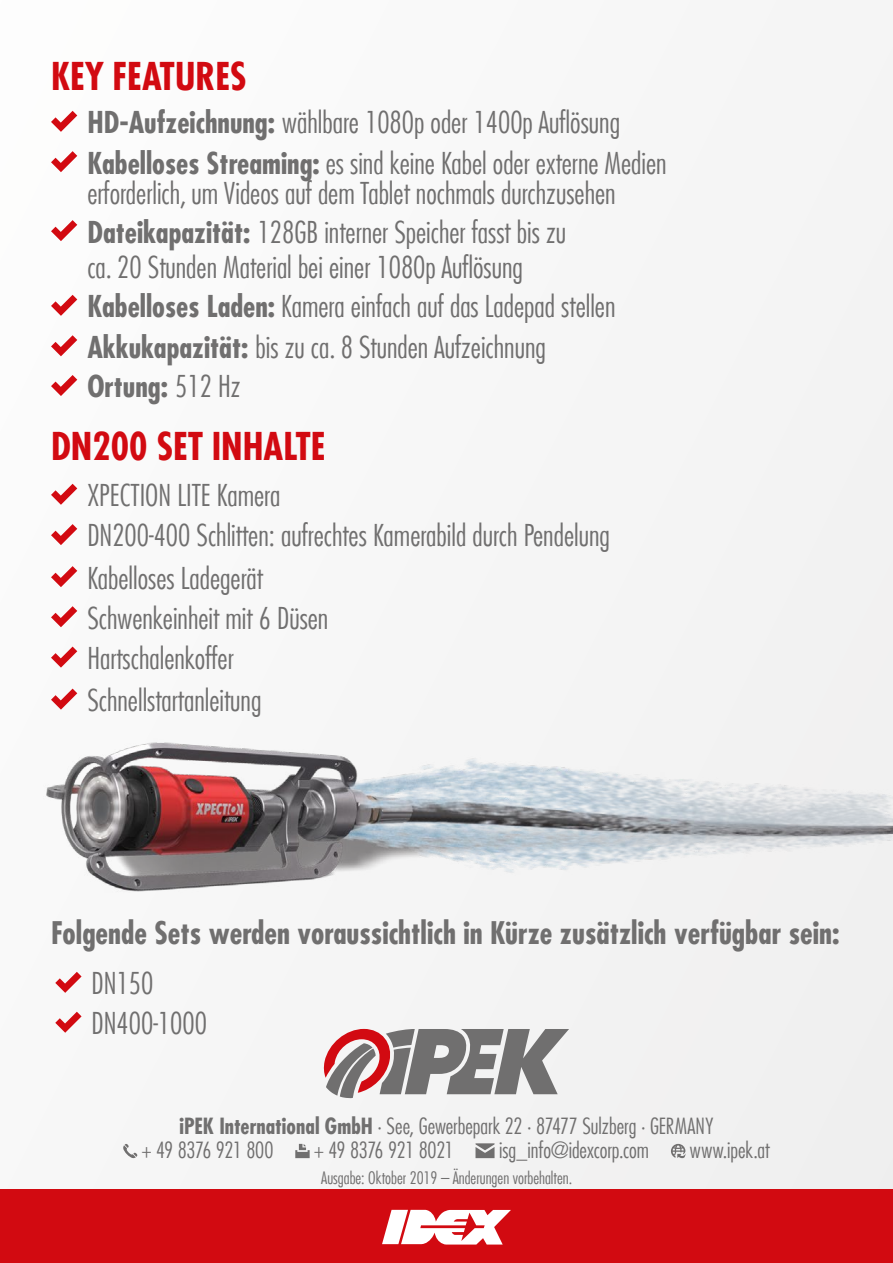
<style>
.page{position:relative;width:893px;height:1263px;background:#f6f6f6}
.page>*{position:absolute;margin:0;border:0;box-sizing:border-box;transform-origin:0 0}
.t1{font:700 condensed 37.5px "Futura Com";color:#d20a11}
.t2{font:700 condensed 30.45px "Futura Com";color:#706f6f}
.t3{font:300 condensed 29.4px/40px "Futura Com";color:#706f6f}
.t4{font:300 condensed 21.75px/24px "Futura Com";color:#706f6f}
.t5{font:300 condensed 21.75px "Futura Com";letter-spacing:-.03em;color:#706f6f}
.t6{font:300 condensed 16.8px "Futura Com";color:#706f6f}
.s1{font-weight:700}
</style>
<div class="page">
<div style="left:0;top:1190px;width:893px;height:73px;background:#d20a11"></div>
<svg style="left:51px;top:484px;width:26px;height:21px"></svg>
<svg style="left:51px;top:111px;width:26px;height:21px"></svg>
<svg style="left:51px;top:606px;width:26px;height:21px"></svg>
<svg style="left:51px;top:220px;width:26px;height:21px"></svg>
<svg style="left:51px;top:524px;width:26px;height:21px"></svg>
<svg style="left:51px;top:151px;width:26px;height:21px"></svg>
<svg style="left:51px;top:646px;width:26px;height:22px"></svg>
<svg style="left:55px;top:972px;width:27px;height:21px"></svg>
<svg style="left:51px;top:295px;width:26px;height:21px"></svg>
<svg style="left:51px;top:335px;width:26px;height:21px"></svg>
<svg style="left:51px;top:375px;width:26px;height:21px"></svg>
<svg style="left:51px;top:566px;width:26px;height:21px"></svg>
<svg style="left:55px;top:1012px;width:27px;height:21px"></svg>
<img style="left:46px;top:688px;width:847px;height:204px">
<svg style="left:382px;top:1210px;width:129px;height:34px"></svg>
<svg style="left:324px;top:1029px;width:245px;height:69px"></svg>
<svg style="left:123px;top:1144px;width:15px;height:15px"></svg>
<svg style="left:295px;top:1144px;width:15px;height:14px"></svg>
<svg style="left:475px;top:1143px;width:20px;height:15px"></svg>
<svg style="left:671px;top:1144px;width:14px;height:14px"></svg>
<p class="t1" style="left:51px;top:51px;width:197px">KEY FEATURES</p>
<p class="t3" style="left:87px;top:102px;width:534px"><span class="s1">HD-Aufzeichnung:</span> wählbare 1080p oder 1400p Auflösung</p>
<p class="t3" style="left:87px;top:147px;width:581px;line-height:30.6px"><span class="s1">Kabelloses Streaming:</span> es sind keine Kabel oder externe Medien erforderlich, um Videos auf dem Tablet nochmals durchzusehen</p>
<p class="t3" style="left:87px;top:214px;width:480px;line-height:35.4px"><span class="s1">Dateikapazität:</span> 128GB interner Speicher fasst bis zu ca. 20 Stunden Material bei einer 1080p Auflösung</p>
<p class="t3" style="left:87px;top:286px;width:530px"><span class="s1">Kabelloses Laden:</span> Kamera einfach auf das Ladepad stellen<br><span class="s1">Akkukapazität:</span> bis zu ca. 8 Stunden Aufzeichnung<br><span class="s1">Ortung:</span> 512 Hz</p>
<p class="t1" style="left:51px;top:421px;width:276px">DN200 SET INHALTE</p>
<p class="t3" style="left:87px;top:475px;width:195px">XPECTION LITE Kamera</p>
<p class="t3" style="left:87px;top:515px;width:524px">DN200-400 Schlitten: aufrechtes Kamerabild durch Pendelung</p>
<p class="t3" style="left:87px;top:557px;width:177px">Kabelloses Ladegerät</p>
<p class="t3" style="left:87px;top:598px;width:243px">Schwenkeinheit mit 6 Düsen</p>
<p class="t3" style="left:87px;top:638px;width:148px">Hartschalenkoffer</p>
<p class="t3" style="left:87px;top:680px;width:176px">Schnellstartanleitung</p>
<p class="t2" style="left:51px;top:913px;width:790px">Folgende Sets werden voraussichtlich in Kürze zusätzlich verfügbar sein:</p>
<p class="t3" style="left:92px;top:963px;width:63px">DN150</p>
<p class="t3" style="left:92px;top:1003px;width:117px">DN400-1000</p>
<p class="t4" style="left:142px;top:1114px;width:573px;text-indent:38px"><span class="s1">iPEK International GmbH</span> · See, Gewerbepark 22 · 87477 Sulzberg · GERMANY + 49 8376 921 800</p>
<p class="t5" style="left:314px;top:1136px;width:141px">+ 49 8376 921 8021</p>
<p class="t4" style="left:499px;top:1138px;width:151px">isg_info@idexcorp.com</p>
<p class="t4" style="left:690px;top:1138px;width:81px">www.ipek.at</p>
<p class="t6" style="left:321px;top:1167px;width:252px">Ausgabe: Oktober 2019 – Änderungen vorbehalten.</p>
</div>
